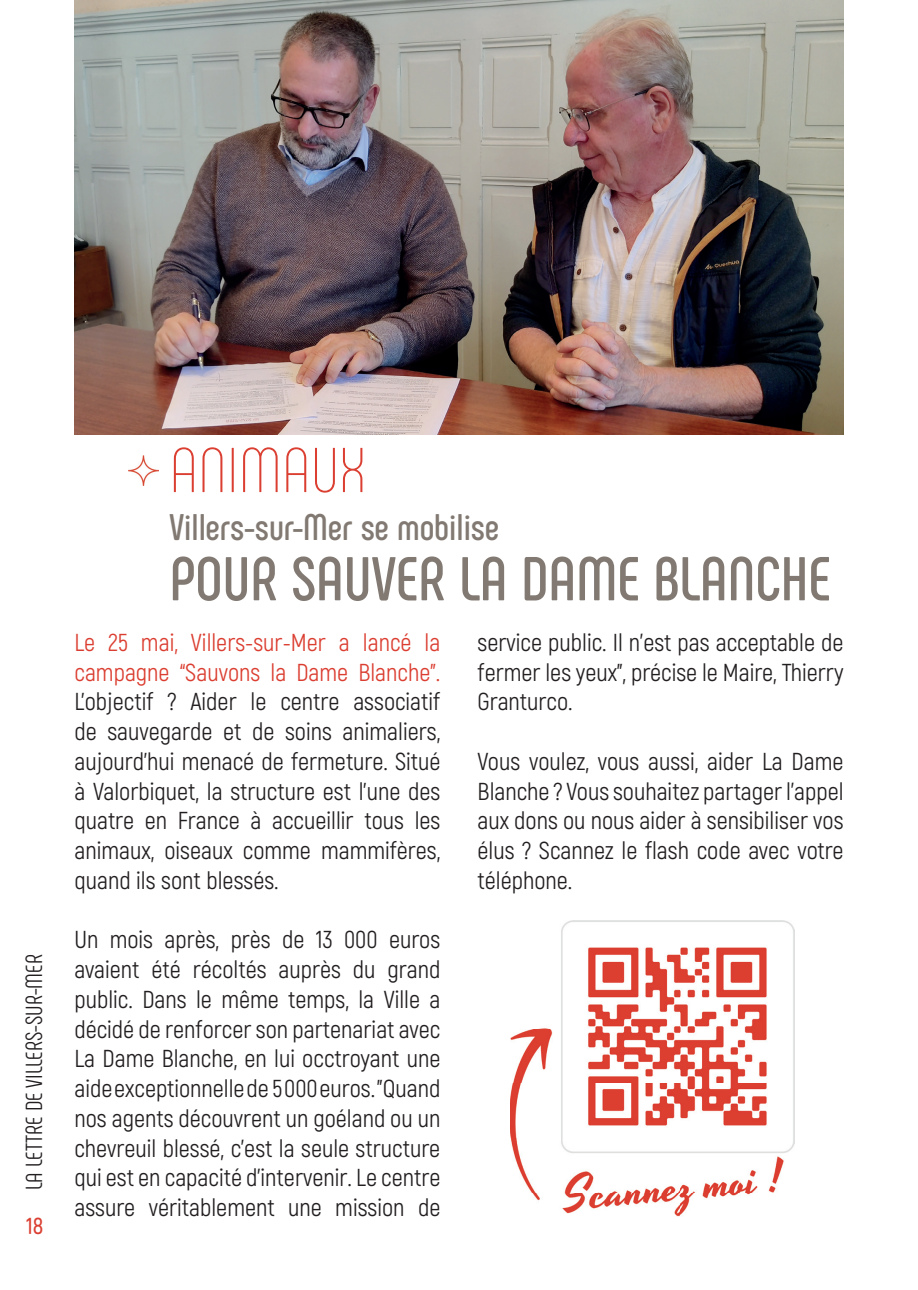
<style>
.page{position:relative;width:918px;height:1290px;background:#fff}
.page>*{position:absolute;margin:0;border:0;box-sizing:border-box;transform-origin:0 0}
.t1{font:200 63.18px "Phenomena";color:#db3f32}
.t2{font:700 61.6px "Phenomena";color:#817972}
.t3{font:700 36.93px "Phenomena";color:#817972}
.t4{font:24.5px/29.8px "Akrobat";color:#231f20;text-align:justify}
.t5{font:24.5px/29.8px "Akrobat";color:#db3e31}
.t6{font:23.1px "Phenomena";color:#231f20}
.t7{font:600 23.1px "Akrobat";color:#db3f32}
</style>
<div class="page">
<img style="left:128px;top:455px;width:30px;height:30px">
<img style="left:74px;top:0;width:769px;height:434px">
<img style="left:510px;top:920px;width:284px;height:297px">
<p class="t6" style="left:21px;top:1190px;width:237px;rotate:-90deg">LA LETTRE DE VILLERS-SUR-MER</p>
<p class="t7" style="left:26px;top:1211px;width:19px">18</p>
<h1 class="t1" style="left:169px;top:434px;width:198px">ANIMAUX</h1>
<h3 class="t3" style="left:169px;top:505px;width:331px">Villers-sur-Mer se mobilise</h3>
<h2 class="t2" style="left:169px;top:541px;width:663px">POUR SAUVER LA DAME BLANCHE</h2>
<p class="t5" style="left:74px;top:627px;width:367px">Le 25 mai, Villers-sur-Mer a lancé la campagne “Sauvons la Dame Blanche”.</p>
<p class="t4" style="left:74px;top:687px;width:367px">L'objectif ? Aider le centre associatif de sauvegarde et de soins animaliers, aujourd'hui menacé de fermeture. Situé à Valorbiquet, la structure est l'une des quatre en France à accueillir tous les animaux, oiseaux comme mammifères, quand ils sont blessés.</p>
<p class="t4" style="left:74px;top:925px;width:367px">Un mois après, près de 13 000 euros avaient été récoltés auprès du grand public. Dans le même temps, la Ville a décidé de renforcer son partenariat avec La Dame Blanche, en lui occtroyant une aide exceptionnelle de 5 000 euros. "Quand nos agents découvrent un goéland ou un chevreuil blessé, c’est la seule structure qui est en capacité d’intervenir. Le centre assure véritablement une mission de</p>
<p class="t4" style="left:477px;top:627px;width:367px">service public. Il n’est pas acceptable de fermer les yeux", précise le Maire, Thierry Granturco.</p>
<p class="t4" style="left:477px;top:746px;width:367px">Vous voulez, vous aussi, aider La Dame Blanche ? Vous souhaitez partager l’appel aux dons ou nous aider à sensibiliser vos élus ? Scannez le flash code avec votre téléphone.</p>
</div>
